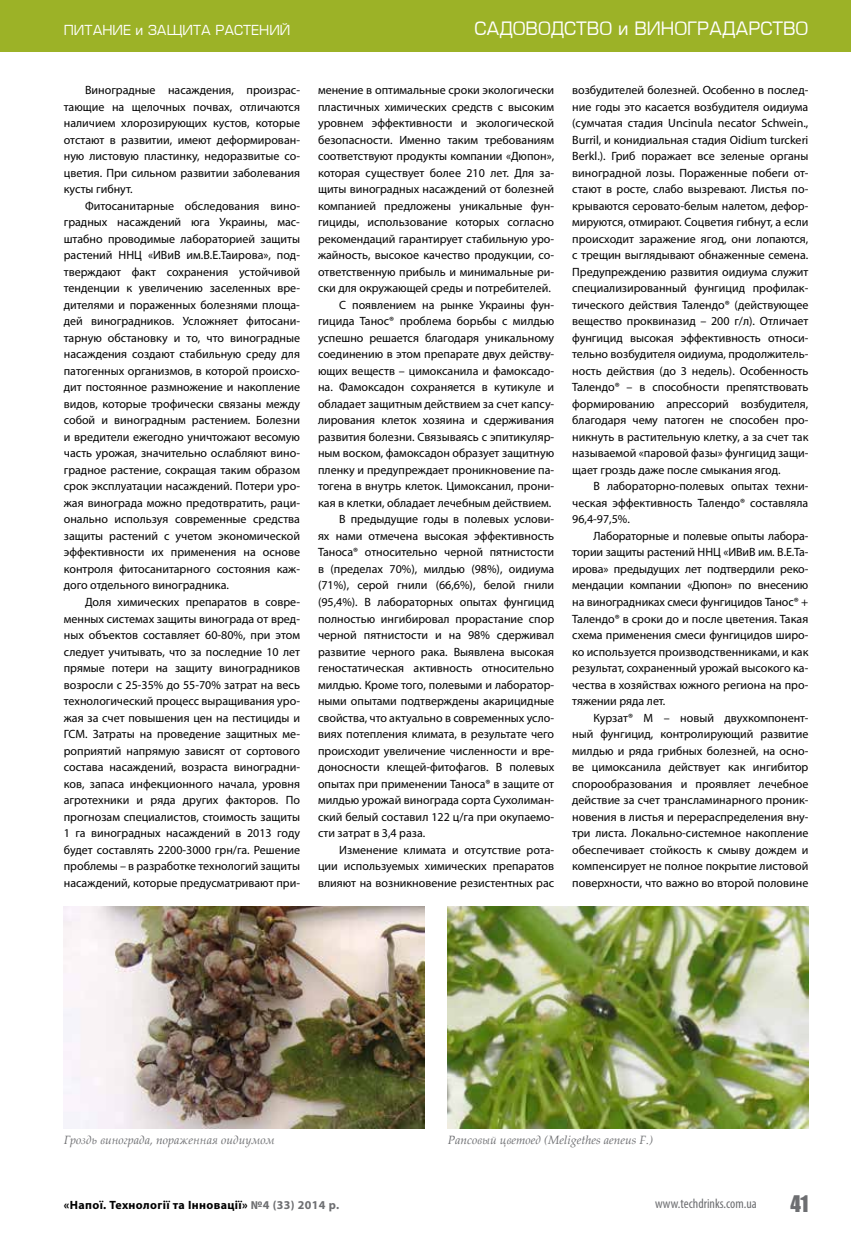
<style>
.page{position:relative;width:851px;height:1234px;background:#fff}
.page>*{position:absolute;margin:0;border:0;box-sizing:border-box;transform-origin:0 0}
.t1{font:21px "Impact";color:#6d6e71}
.t2{font:18px "Europe Normal";color:#fff}
.t3{font:13.5px "Europe Normal";color:#fff}
.t4{font:condensed 13.5px "Myriad Pro";color:#6d6e71}
.t5{font:12px/16.5px "Myriad Pro";color:#000;text-align:justify}
.t6{font:italic 12px "Palatino Linotype";color:#6d6e71}
.t7{font:700 12px "Myriad Pro";letter-spacing:.03em;color:#000}
.s1{color:#6d6e71}
</style>
<div class="page">
<div style="left:0;top:0;width:850px;height:51px;background:#9cb227"></div>
<img style="left:64px;top:906px;width:360px;height:221px">
<img style="left:448px;top:906px;width:360px;height:221px">
<p class="t3" style="left:64px;top:23px;width:21px">ПИТАНИ</p>
<p class="t3" style="left:123px;top:23px;width:70px">Е и ЗАЩИТА</p>
<p class="t3" style="left:215px;top:23px;width:77px">РАСТЕНИ Й</p>
<h2 class="t2" style="left:474px;top:19px;width:335px">Садоводство и виноградарство</h2>
<p class="t5" style="left:64px;top:82px;width:238px;text-indent:21px">Виноградные насаждения, произрас&shy;тающие на щелочных почвах, отличаются наличием хлорозирующих кустов, которые отстают в развитии, имеют деформирован&shy;ную листовую пластинку, недоразвитые со&shy;цветия. При сильном развитии заболевания кусты гибнут.</p>
<p class="t5" style="left:64px;top:197px;width:238px;text-indent:21px">Фитосанитарные обследования вино&shy;градных насаждений юга Украины, мас&shy;штабно проводимые лабораторией защиты растений ННЦ «ИВиВ им.В.Е.Таирова», под&shy;тверждают факт сохранения устойчивой тенденции к увеличению заселенных вре&shy;дителями и пораженных болезнями площа&shy;дей виноградников. Усложняет фитосани&shy;тарную обстановку и то, что виноградные насаждения создают стабильную среду для патогенных организмов, в которой происхо&shy;дит постоянное размножение и накопление видов, которые трофически связаны между собой и виноградным растением. Болезни и вредители ежегодно уничтожают весомую часть урожая, значительно ослабляют вино&shy;градное растение, сокращая таким образом срок эксплуатации насаждений. Потери уро&shy;жая винограда можно предотвратить, раци&shy;онально используя современные средства защиты растений с учетом экономической эффективности их применения на основе контроля фитосанитарного состояния каж&shy;дого отдельного виноградника.</p>
<p class="t5" style="left:64px;top:593px;width:238px;text-indent:21px">Доля химических препаратов в совре&shy;менных системах защиты винограда от вред&shy;ных объектов составляет 60-80%, при этом следует учитывать, что за последние 10 лет прямые потери на защиту виноградников возросли с 25-35% до 55-70% затрат на весь технологический процесс выращивания уро&shy;жая за счет повышения цен на пестициды и ГСМ. Затраты на проведение защитных ме&shy;роприятий напрямую зависят от сортового состава насаждений, возраста виноградни&shy;ков, запаса инфекционного начала, уровня агротехники и ряда других факторов. По прогнозам специалистов, стоимость защиты 1 га виноградных насаждений в 2013 году будет составлять 2200-3000 грн/га. Решение проблемы – в разработке технологий защиты насаждений, которые предусматривают при-</p>
<p class="t5" style="left:318px;top:82px;width:238px">менение в оптимальные сроки экологически</p>
<p class="t5" style="left:318px;top:98px;width:238px">пластичных химических средств с высоким</p>
<p class="t5" style="left:318px;top:115px;width:238px">уровнем эффективности и экологической</p>
<p class="t5" style="left:318px;top:131px;width:238px">безопасности. Именно таким требованиям</p>
<p class="t5" style="left:318px;top:148px;width:238px">соответствуют продукты компании «Дюпон»,</p>
<p class="t5" style="left:318px;top:164px;width:238px">которая существует более 210 лет. Для за-</p>
<p class="t5" style="left:318px;top:181px;width:238px">щиты виноградных насаждений от болезней</p>
<p class="t5" style="left:318px;top:197px;width:238px">компанией предложены уникальные фун-</p>
<p class="t5" style="left:318px;top:214px;width:238px">гициды, использование которых согласно</p>
<p class="t5" style="left:318px;top:230px;width:238px">рекомендаций гарантирует стабильную уро-</p>
<p class="t5" style="left:318px;top:247px;width:238px">жайность, высокое качество продукции, со-</p>
<p class="t5" style="left:318px;top:263px;width:238px">ответственную прибыль и минимальные ри-</p>
<p class="t5" style="left:318px;top:280px;width:234px">ски для окружающей среды и потребителей.</p>
<p class="t5" style="left:339px;top:296px;width:216px">С появлением на рынке Украины фун-</p>
<p class="t5" style="left:318px;top:313px;width:238px">гицида Танос® проблема борьбы с милдью</p>
<p class="t5" style="left:318px;top:329px;width:238px">успешно решается благодаря уникальному</p>
<p class="t5" style="left:318px;top:346px;width:238px">соединению в этом препарате двух действу-</p>
<p class="t5" style="left:318px;top:362px;width:238px">ющих веществ – цимоксанила и фамоксадо-</p>
<p class="t5" style="left:318px;top:379px;width:238px">на. Фамоксадон сохраняется в кутикуле и</p>
<p class="t5" style="left:318px;top:395px;width:238px">обладает защитным действием за счет капсу-</p>
<p class="t5" style="left:318px;top:412px;width:238px">лирования клеток хозяина и сдерживания</p>
<p class="t5" style="left:318px;top:428px;width:238px">развития болезни. Связываясь с эпитикуляр-</p>
<p class="t5" style="left:318px;top:445px;width:238px">ным воском, фамоксадон образует защитную</p>
<p class="t5" style="left:318px;top:461px;width:238px">пленку и предупреждает проникновение па-</p>
<p class="t5" style="left:318px;top:478px;width:238px">тогена в внутрь клеток. Цимоксанил, прони-</p>
<p class="t5" style="left:318px;top:494px;width:235px">кая в клетки, обладает лечебным действием.</p>
<p class="t5" style="left:339px;top:511px;width:216px">В предыдущие годы в полевых услови-</p>
<p class="t5" style="left:318px;top:527px;width:238px">ях нами отмечена высокая эффективность</p>
<p class="t5" style="left:318px;top:544px;width:238px">Таноса® относительно черной пятнистости</p>
<p class="t5" style="left:318px;top:560px;width:238px">в (пределах 70%), милдью (98%), оидиума</p>
<p class="t5" style="left:318px;top:577px;width:238px">(71%), серой гнили (66,6%), белой гнили</p>
<p class="t5" style="left:318px;top:593px;width:238px">(95,4%). В лабораторных опытах фунгицид</p>
<p class="t5" style="left:318px;top:610px;width:238px">полностью ингибировал прорастание спор</p>
<p class="t5" style="left:318px;top:626px;width:238px">черной пятнистости и на 98% сдерживал</p>
<p class="t5" style="left:318px;top:643px;width:238px">развитие черного рака. Выявлена высокая</p>
<p class="t5" style="left:318px;top:659px;width:238px">геностатическая активность относительно</p>
<p class="t5" style="left:318px;top:676px;width:238px">милдью. Кроме того, полевыми и лаборатор-</p>
<p class="t5" style="left:318px;top:692px;width:238px">ными опытами подтверждены акарицидные</p>
<p class="t5" style="left:318px;top:709px;width:238px">свойства, что актуально в современных усло-</p>
<p class="t5" style="left:318px;top:725px;width:238px">виях потепления климата, в результате чего</p>
<p class="t5" style="left:318px;top:742px;width:238px">происходит увеличение численности и вре-</p>
<p class="t5" style="left:318px;top:758px;width:238px">доносности клещей-фитофагов. В полевых</p>
<p class="t5" style="left:318px;top:775px;width:238px">опытах при применении Таноса® в защите от</p>
<p class="t5" style="left:318px;top:791px;width:238px">милдью урожай винограда сорта Сухолиман-</p>
<p class="t5" style="left:318px;top:808px;width:238px">ский белый составил 122 ц/га при окупаемо-</p>
<p class="t5" style="left:318px;top:824px;width:109px">сти затрат в 3,4 раза.</p>
<p class="t5" style="left:339px;top:841px;width:216px">Изменение климата и отсутствие рота-</p>
<p class="t5" style="left:318px;top:857px;width:238px">ции используемых химических препаратов</p>
<p class="t5" style="left:318px;top:874px;width:238px">влияют на возникновение резистентных рас</p>
<p class="t5" style="left:572px;top:82px;width:238px">возбудителей болезней. Особенно в послед&shy;ние годы это касается возбудителя оидиума (сумчатая стадия Uncinula necator Schwein., Burril, и конидиальная стадия Oidium turckeri Berkl.). Гриб поражает все зеленые органы виноградной лозы. Пораженные побеги от&shy;стают в росте, слабо вызревают. Листья по&shy;крываются серовато-белым налетом, дефор&shy;мируются, отмирают. Соцветия гибнут, а если происходит заражение ягод, они лопаются, с трещин выглядывают обнаженные семена.<br>Предупреждению развития оидиума служит специализированный фунгицид профилак&shy;тического действия Талендо® (действующее вещество проквиназид – 200 г/л). Отличает фунгицид высокая эффективность относи&shy;тельно возбудителя оидиума, продолжитель&shy;ность действия (до 3 недель). Особенность Талендо® – в способности препятствовать формированию апрессорий возбудителя, благодаря чему патоген не способен про&shy;никнуть в растительную клетку, а за счет так называемой «паровой фазы» фунгицид защи&shy;щает гроздь даже после смыкания ягод.</p>
<p class="t5" style="left:572px;top:478px;width:238px;text-indent:21px">В лабораторно-полевых опытах техни&shy;ческая эффективность Талендо® составляла 96,4-97,5%.</p>
<p class="t5" style="left:572px;top:527px;width:238px;text-indent:21px">Лабораторные и полевые опыты лабора&shy;тории защиты растений ННЦ «ИВиВ им. В.Е.Та&shy;ирова» предыдущих лет подтвердили реко&shy;мендации компании «Дюпон» по внесению на виноградниках смеси фунгицидов Танос® + Талендо® в сроки до и после цветения. Такая схема применения смеси фунгицидов широ&shy;ко используется производственниками, и как результат, сохраненный урожай высокого ка&shy;чества в хозяйствах южного региона на про&shy;тяжении ряда лет.</p>
<p class="t5" style="left:572px;top:709px;width:238px;text-indent:21px">Курзат® М – новый двухкомпонент&shy;ный фунгицид, контролирующий развитие милдью и ряда грибных болезней, на осно&shy;ве цимоксанила действует как ингибитор спорообразования и проявляет лечебное действие за счет трансламинарного проник&shy;новения в листья и перераспределения вну&shy;три листа. Локально-системное накопление обеспечивает стойкость к смыву дождем и компенсирует не полное покрытие листовой поверхности, что важно во второй половине</p>
<p class="t6" style="left:64px;top:1130px;width:212px">Гроздь винограда, пораженная оидиумом</p>
<p class="t6" style="left:448px;top:1130px;width:207px">Рапсовый цветоед (Meligethes aeneus F.)</p>
<p class="t7" style="left:64px;top:1197px;width:277px">«Напої. Технології та Інновації» <span class="s1">№4 (33) 2014 р.</span></p>
<p class="t4" style="left:655px;top:1195px;width:103px">www.techdrinks.com.ua</p>
<h1 class="t1" style="left:790px;top:1187px;width:20px">41</h1>
</div>
